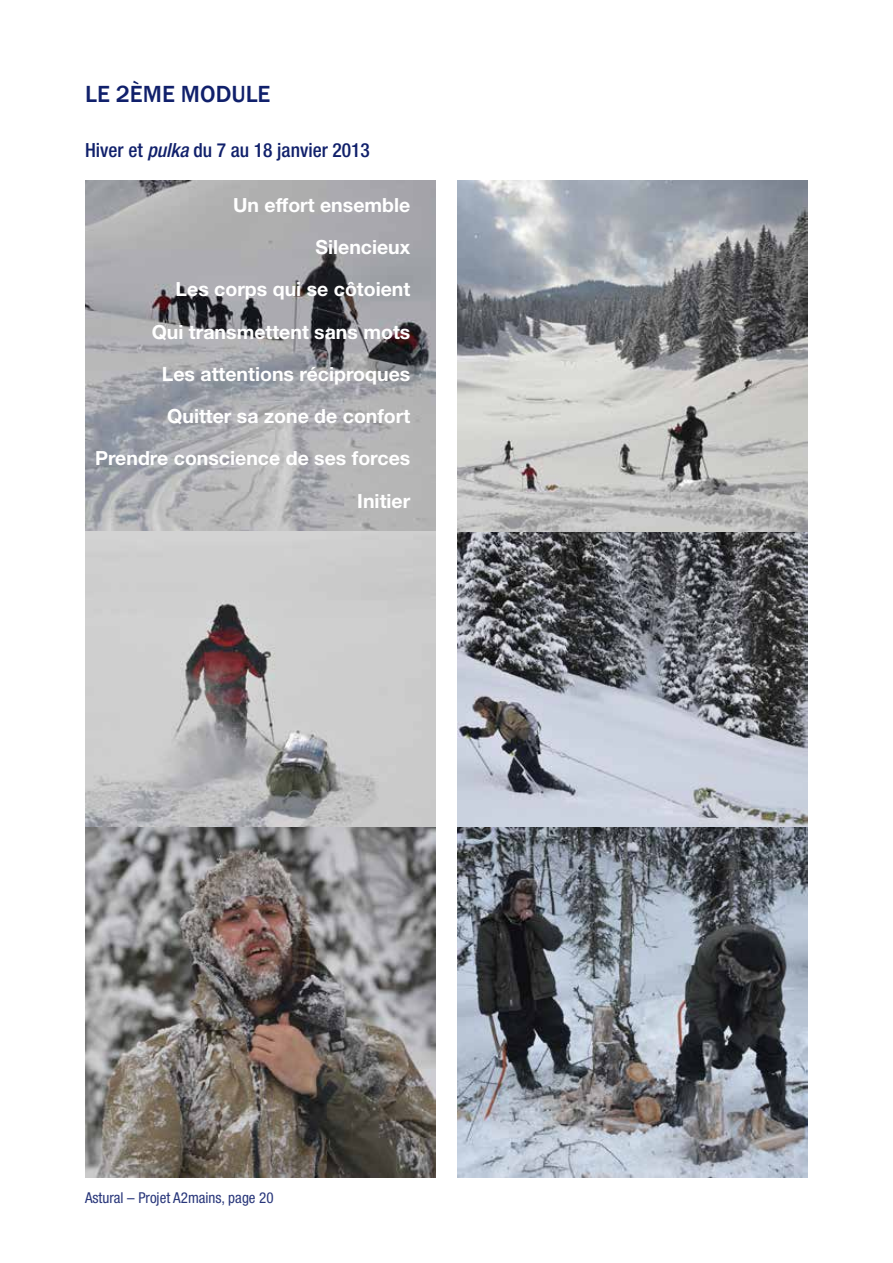
<style>
.page{position:relative;width:893px;height:1263px;background:#fff}
.page>*{position:absolute;margin:0;border:0;box-sizing:border-box;transform-origin:0 0}
.t1{font:500 24px "Franklin Gothic";color:#10206b}
.t2{font:700 19.5px/42.3px "Helvetica Neue LT Std";color:#fff;text-align:right}
.t3{font:500 condensed 19.5px "Helvetica Neue LT Std";color:#10206b}
.t4{font:condensed 15px "Helvetica Neue LT Std";color:#28367a}
.s1{font-style:italic}
</style>
<div class="page">
<img style="left:85px;top:181px;width:351px;height:646px">
<img style="left:457px;top:181px;width:351px;height:646px">
<img style="left:85px;top:827px;width:351px;height:351px">
<img style="left:457px;top:827px;width:351px;height:351px">
<p class="t1" style="left:85px;top:79px;width:184px">LE 2ÈM E MODULE</p>
<p class="t3" style="left:85px;top:138px;width:286px">Hiver et <span class="s1">pulka</span> du 7 au 18 janvier 2013</p>
<p class="t2" style="left:95px;top:183px;width:317px">Un effort ensemble<br>Silencieux<br>Les corps qui se côtoient<br>Qui transmettent sans mots<br>Les attentions réciproques<br>Quitter sa zone de confort<br>Prendre conscience de ses forces<br>Initier</p>
<p class="t4" style="left:85px;top:1189px;width:190px">Astural – Projet A2mains, page 20</p>
</div>
